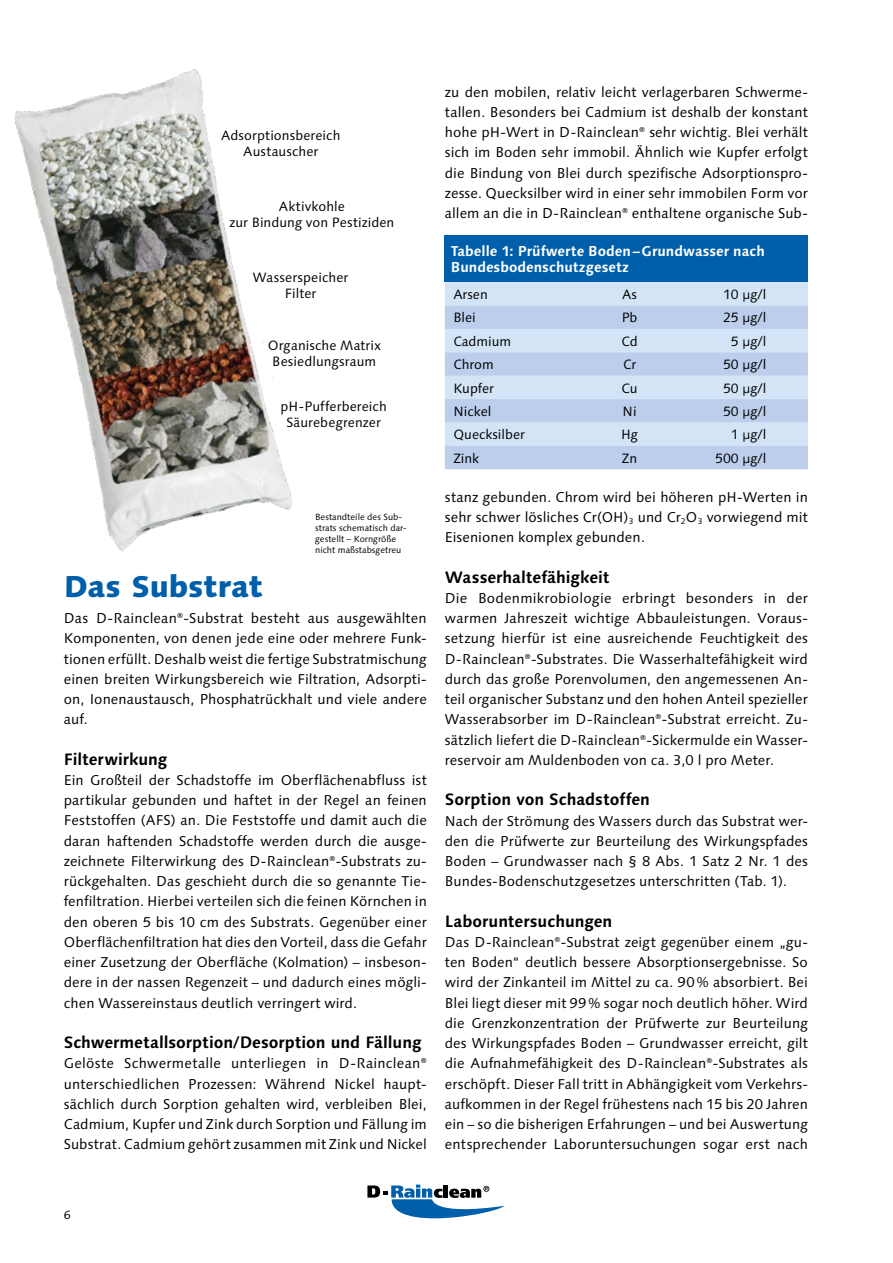
<style>
.page{position:relative;width:893px;height:1263px;background:#fff}
.page>*{position:absolute;margin:0;border:0;box-sizing:border-box;transform-origin:0 0}
.t1{font:800 30px "Syntax Next LT Pro";letter-spacing:-.015em;color:#005faa}
.t2{font:700 16.5px "Syntax Next LT Pro";letter-spacing:-.005em;color:#000}
.t3{font:14.25px/20.2px "Syntax Next LT Pro";letter-spacing:.005em;color:#000;text-align:justify}
.t4{font:700 14.25px/16.5px "Syntax Next LT Pro";color:#fff}
.t5{font:13.5px/16.2px "Syntax Next LT Pro";letter-spacing:.005em;color:#000;text-align:center}
.t6{font:12px "Syntax Next LT Pro";color:#000}
.t7{font:9px/10.8px "Syntax Next LT Pro";color:#000}
</style>
<div class="page">
<svg style="left:367px;top:1184px;width:137px;height:35px"></svg>
<div style="left:445px;top:235px;width:363px;height:47px;background:#005faa"></div>
<div style="left:445px;top:282px;width:363px;height:24px;background:#d3e4f6"></div>
<svg style="left:445px;top:306px;width:363px;height:163px;background:#c6d7ef"></svg>
<img style="left:14px;top:69px;width:278px;height:483px">
<p class="t5" style="left:221px;top:127px;width:121px">Adsorptionsbereich<br>Austauscher</p>
<p class="t5" style="left:229px;top:198px;width:166px">Aktivkohle<br>zur Bindung von Pestiziden</p>
<p class="t5" style="left:253px;top:269px;width:97px">Wasserspeicher<br>Filter</p>
<p class="t5" style="left:268px;top:337px;width:115px">Organische Matrix<br>Besiedlungsraum</p>
<p class="t5" style="left:280px;top:398px;width:108px">pH-Pufferbereich<br>Säurebegrenzer</p>
<p class="t7" style="left:315px;top:512px;width:93px">Bestandteile des Sub&shy;strats schematisch dar&shy;gestellt – Korngröße nicht maßstabsgetreu</p>
<h1 class="t1" style="left:64px;top:567px;width:201px">Das Substrat</h1>
<p class="t3" style="left:64px;top:608px;width:365px">Das D-Rainclean®-Substrat besteht aus ausgewählten Komponenten, von denen jede eine oder mehrere Funk&shy;tionen erfüllt. Deshalb weist die fertige Substratmischung einen breiten Wirkungsbereich wie Filtration, Adsorpti&shy;on, Ionenaustausch, Phosphatrückhalt und viele andere auf.</p>
<p class="t2" style="left:64px;top:748px;width:105px">Filterwirkung</p>
<p class="t3" style="left:64px;top:770px;width:365px">Ein Großteil der Schadstoffe im Oberflächenabfluss ist partikular gebunden und haftet in der Regel an feinen Feststoffen (AFS) an. Die Feststoffe und damit auch die daran haftenden Schadstoffe werden durch die ausge&shy;zeichnete Filterwirkung des D-Rainclean®-Substrats zu&shy;rückgehalten. Das geschieht durch die so genannte Tie&shy;fenfiltration. Hierbei verteilen sich die feinen Körnchen in den oberen 5 bis 10 cm des Substrats. Gegenüber einer Oberflächenfiltration hat dies den Vorteil, dass die Gefahr einer Zusetzung der Oberfläche (Kolmation) – insbeson&shy;dere in der nassen Regenzeit – und dadurch eines mögli&shy;chen Wassereinstaus deutlich verringert wird.</p>
<p class="t2" style="left:64px;top:1032px;width:359px">Schwermetallsorption/Desorption und Fällung</p>
<p class="t3" style="left:64px;top:1053px;width:365px">Gelöste Schwermetalle unterliegen in D-Rainclean® unterschiedlichen Prozessen: Während Nickel haupt&shy;sächlich durch Sorption gehalten wird, verbleiben Blei, Cadmium, Kupfer und Zink durch Sorption und Fällung im Substrat. Cadmium gehört zusammen mit Zink und Nickel</p>
<p class="t3" style="left:445px;top:82px;width:365px">zu den mobilen, relativ leicht verlagerbaren Schwerme&shy;tallen. Besonders bei Cadmium ist deshalb der konstant hohe pH-Wert in D-Rainclean® sehr wichtig. Blei verhält sich im Boden sehr immobil. Ähnlich wie Kupfer erfolgt die Bindung von Blei durch spezifische Adsorptionspro&shy;zesse. Quecksilber wird in einer sehr immobilen Form vor allem an die in D-Rainclean® enthaltene organische Sub-</p>
<p class="t4" style="left:451px;top:243px;width:315px">Tabelle 1: Prüfwerte Boden–Grundwasser nach<br>Bundesbodenschutzgesetz</p>
<p class="t5" style="left:453px;top:286px;width:36px">Arsen</p>
<p class="t5" style="left:622px;top:286px;width:16px">As</p>
<p class="t5" style="left:723px;top:286px;width:45px">10 μg/l</p>
<p class="t5" style="left:453px;top:309px;width:24px">Blei</p>
<p class="t5" style="left:622px;top:309px;width:17px">Pb</p>
<p class="t5" style="left:723px;top:309px;width:45px">25 μg/l</p>
<p class="t5" style="left:453px;top:333px;width:59px">Cadmium</p>
<p class="t5" style="left:621px;top:333px;width:18px">Cd</p>
<p class="t5" style="left:731px;top:333px;width:37px">5 μg/l</p>
<p class="t5" style="left:453px;top:356px;width:42px">Chrom</p>
<p class="t5" style="left:623px;top:356px;width:15px">Cr</p>
<p class="t5" style="left:723px;top:356px;width:45px">50 μg/l</p>
<p class="t5" style="left:453px;top:380px;width:42px">Kupfer</p>
<p class="t5" style="left:621px;top:380px;width:18px">Cu</p>
<p class="t5" style="left:723px;top:380px;width:45px">50 μg/l</p>
<p class="t5" style="left:453px;top:403px;width:40px">Nickel</p>
<p class="t5" style="left:623px;top:403px;width:15px">Ni</p>
<p class="t5" style="left:723px;top:403px;width:45px">50 μg/l</p>
<p class="t5" style="left:453px;top:426px;width:73px">Quecksilber</p>
<p class="t5" style="left:621px;top:426px;width:19px">Hg</p>
<p class="t5" style="left:731px;top:426px;width:37px">1 μg/l</p>
<p class="t5" style="left:453px;top:450px;width:27px">Zink</p>
<p class="t5" style="left:622px;top:450px;width:17px">Zn</p>
<p class="t5" style="left:715px;top:450px;width:53px">500 μg/l</p>
<p class="t3" style="left:445px;top:486px;width:365px">stanz gebunden. Chrom wird bei höheren pH-Werten in sehr schwer lösliches Cr(OH)<sub>3</sub> und Cr<sub>2</sub>O<sub>3</sub> vorwiegend mit Eisenionen komplex gebunden.</p>
<p class="t2" style="left:445px;top:566px;width:166px">Wasserhaltefähigkeit</p>
<p class="t3" style="left:445px;top:588px;width:365px">Die Bodenmikrobiologie erbringt besonders in der warmen Jahreszeit wichtige Abbauleistungen. Voraus&shy;setzung hierfür ist eine ausreichende Feuchtigkeit des D-Rainclean®-Substrates. Die Wasserhaltefähigkeit wird durch das große Porenvolumen, den angemessenen An&shy;teil organischer Substanz und den hohen Anteil spezieller Wasserabsorber im D-Rainclean®-Substrat erreicht. Zu&shy;sätzlich liefert die D-Rainclean®-Sickermulde ein Wasser&shy;reservoir am Muldenboden von ca. 3,0 l pro Meter.</p>
<p class="t2" style="left:445px;top:789px;width:207px">Sorption von Schadstoffen</p>
<p class="t3" style="left:445px;top:810px;width:365px">Nach der Strömung des Wassers durch das Substrat wer&shy;den die Prüfwerte zur Beurteilung des Wirkungspfades Boden – Grundwasser nach § 8 Abs. 1 Satz 2 Nr. 1 des Bundes-Bodenschutzgesetzes unterschritten (Tab. 1).</p>
<p class="t2" style="left:445px;top:910px;width:169px">Laboruntersuchungen</p>
<p class="t3" style="left:445px;top:932px;width:365px">Das D-Rainclean®-Substrat zeigt gegenüber einem „gu&shy;ten Boden“ deutlich bessere Absorptionsergebnisse. So wird der Zinkanteil im Mittel zu ca. 90% absorbiert. Bei Blei liegt dieser mit 99% sogar noch deutlich höher. Wird die Grenzkonzentration der Prüfwerte zur Beurteilung des Wirkungspfades Boden – Grundwasser erreicht, gilt die Aufnahmefähigkeit des D-Rainclean®-Substrates als erschöpft. Dieser Fall tritt in Abhängigkeit vom Verkehrs&shy;aufkommen in der Regel frühestens nach 15 bis 20 Jahren ein – so die bisherigen Erfahrungen – und bei Auswertung entsprechender Laboruntersuchungen sogar erst nach</p>
<p class="t6" style="left:64px;top:1207px;width:9px">6</p>
</div>
